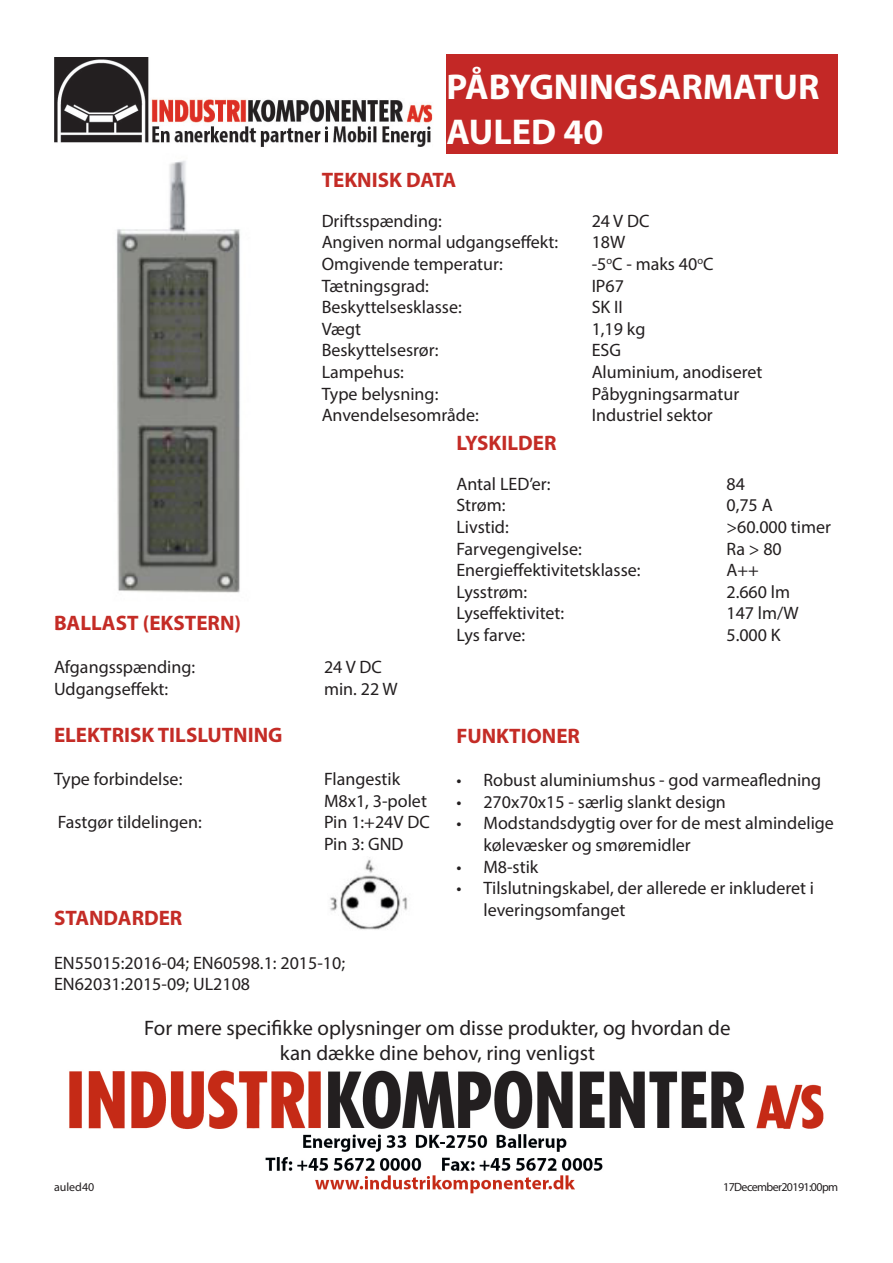
<style>
.page{position:relative;width:893px;height:1263px;background:#fff}
.page>*{position:absolute;margin:0;border:0;box-sizing:border-box;transform-origin:0 0}
.t1{font:700 36px "Myriad Pro";color:#fffefc}
.t2{font:21px "Myriad Pro";color:#231f20}
.t3{font:700 21px "Myriad Pro";color:#c42c26}
.t4{font:18px/21.6px "Myriad Pro";color:#231f20}
.t5{font:12px "Myriad Pro";letter-spacing:-.05em;color:#231f20}
.t6{font:12px "Myriad Pro";color:#231f20}
</style>
<div class="page">
<div style="left:446px;top:54px;width:392px;height:99px;background:#c32826"></div>
<img style="left:69px;top:1070px;width:755px;height:124px">
<img style="left:54px;top:58px;width:379px;height:89px">
<img style="left:116px;top:161px;width:124px;height:432px">
<img style="left:330px;top:857px;width:78px;height:73px">
<p class="t1" style="left:446px;top:63px;width:374px">PÅBYGNINGSARMATUR</p>
<p class="t1" style="left:446px;top:108px;width:158px">AULED 40</p>
<p class="t3" style="left:322px;top:166px;width:136px">TEKNISK DATA</p>
<p class="t4" style="left:322px;top:210px;width:122px">Driftsspænding:</p>
<p class="t4" style="left:592px;top:210px;width:59px">24 V DC</p>
<p class="t4" style="left:322px;top:231px;width:238px">Angiven normal udgangseffekt:</p>
<p class="t4" style="left:592px;top:231px;width:35px">18W</p>
<p class="t4" style="left:322px;top:253px;width:183px">Omgivende temperatur:</p>
<p class="t4" style="left:592px;top:253px;width:123px">-5<sup>o</sup>C - maks 40<sup>o</sup>C</p>
<p class="t4" style="left:322px;top:275px;width:109px">Tætningsgrad:</p>
<p class="t4" style="left:592px;top:275px;width:34px">IP67</p>
<p class="t4" style="left:322px;top:296px;width:142px">Beskyttelsesklasse:</p>
<p class="t4" style="left:592px;top:296px;width:33px">SK II</p>
<p class="t4" style="left:322px;top:318px;width:41px">Vægt</p>
<p class="t4" style="left:592px;top:318px;width:55px">1,19 kg</p>
<p class="t4" style="left:322px;top:339px;width:118px">Beskyttelsesrør:</p>
<p class="t4" style="left:592px;top:339px;width:31px">ESG</p>
<p class="t4" style="left:322px;top:361px;width:84px">Lampehus:</p>
<p class="t4" style="left:592px;top:361px;width:172px">Aluminium, anodiseret</p>
<p class="t4" style="left:322px;top:383px;width:118px">Type belysning:</p>
<p class="t4" style="left:592px;top:383px;width:149px">Påbygningsarmatur</p>
<p class="t4" style="left:322px;top:404px;width:159px">Anvendelsesområde:</p>
<p class="t4" style="left:592px;top:404px;width:123px">Industriel sektor</p>
<p class="t3" style="left:54px;top:609px;width:189px">BALLAST (EKSTERN)</p>
<p class="t4" style="left:54px;top:656px;width:143px">Afgangsspænding:</p>
<p class="t4" style="left:324px;top:656px;width:59px">24 V DC</p>
<p class="t4" style="left:54px;top:678px;width:116px">Udgangseffekt:</p>
<p class="t4" style="left:324px;top:678px;width:75px">min. 22 W</p>
<p class="t3" style="left:54px;top:721px;width:230px">ELEKTRISK TILSLUTNING</p>
<p class="t4" style="left:54px;top:768px;width:130px">Type forbindelse:</p>
<p class="t4" style="left:324px;top:768px;width:104px">Flangestik<br>M8x1, 3-polet</p>
<p class="t4" style="left:58px;top:811px;width:146px">Fastgør tildelingen:</p>
<p class="t4" style="left:324px;top:811px;width:107px">Pin 1:+24V DC</p>
<p class="t4" style="left:324px;top:833px;width:81px">Pin 3: GND</p>
<p class="t3" style="left:54px;top:905px;width:130px">STANDARDER</p>
<p class="t4" style="left:54px;top:951px;width:293px">EN55015:2016-04; EN60598.1: 2015-10;</p>
<p class="t4" style="left:54px;top:973px;width:198px">EN62031:2015-09; UL2108</p>
<p class="t3" style="left:456px;top:429px;width:102px">LYSKILDER</p>
<p class="t4" style="left:456px;top:473px;width:96px">Antal LED’er:</p>
<p class="t4" style="left:726px;top:473px;width:20px">84</p>
<p class="t4" style="left:456px;top:494px;width:51px">Strøm:</p>
<p class="t4" style="left:726px;top:494px;width:48px">0,75 A</p>
<p class="t4" style="left:456px;top:516px;width:54px">Livstid:</p>
<p class="t4" style="left:726px;top:516px;width:106px">&gt;60.000 timer</p>
<p class="t4" style="left:456px;top:537px;width:127px">Farvegengivelse:</p>
<p class="t4" style="left:726px;top:537px;width:57px">Ra &gt; 80</p>
<p class="t4" style="left:456px;top:559px;width:186px">Energieffektivitetsklasse:</p>
<p class="t4" style="left:726px;top:559px;width:34px">A++</p>
<p class="t4" style="left:456px;top:581px;width:72px">Lysstrøm:</p>
<p class="t4" style="left:726px;top:581px;width:65px">2.660 lm</p>
<p class="t4" style="left:456px;top:602px;width:109px">Lyseffektivitet:</p>
<p class="t4" style="left:726px;top:602px;width:74px">147 lm/W</p>
<p class="t4" style="left:456px;top:624px;width:70px">Lys farve:</p>
<p class="t4" style="left:726px;top:624px;width:56px">5.000 K</p>
<p class="t3" style="left:456px;top:722px;width:125px">FUNKTIONER</p>
<p class="t4" style="left:456px;top:769px;width:366px">• Robust aluminiumshus - god varmeafledning</p>
<p class="t4" style="left:456px;top:791px;width:271px">• 270x70x15 - særlig slankt design</p>
<p class="t4" style="left:483px;top:812px;width:352px;text-indent:-27px">• Modstandsdygtig over for de mest almindelige kølevæsker og smøremidler</p>
<p class="t4" style="left:456px;top:855px;width:83px">• M8-stik</p>
<p class="t4" style="left:483px;top:877px;width:332px;text-indent:-27px">• Tilslutningskabel, der allerede er inkluderet i leveringsomfanget</p>
<p class="t2" style="left:144px;top:1014px;width:588px">For mere specifikke oplysninger om disse produkter, og hvordan de</p>
<p class="t2" style="left:280px;top:1040px;width:317px">kan dække dine behov, ring venligst</p>
<p class="t6" style="left:54px;top:1180px;width:42px">auled40</p>
<p class="t5" style="left:723px;top:1180px;width:117px">17 December 2019 1:00 pm</p>
</div>
